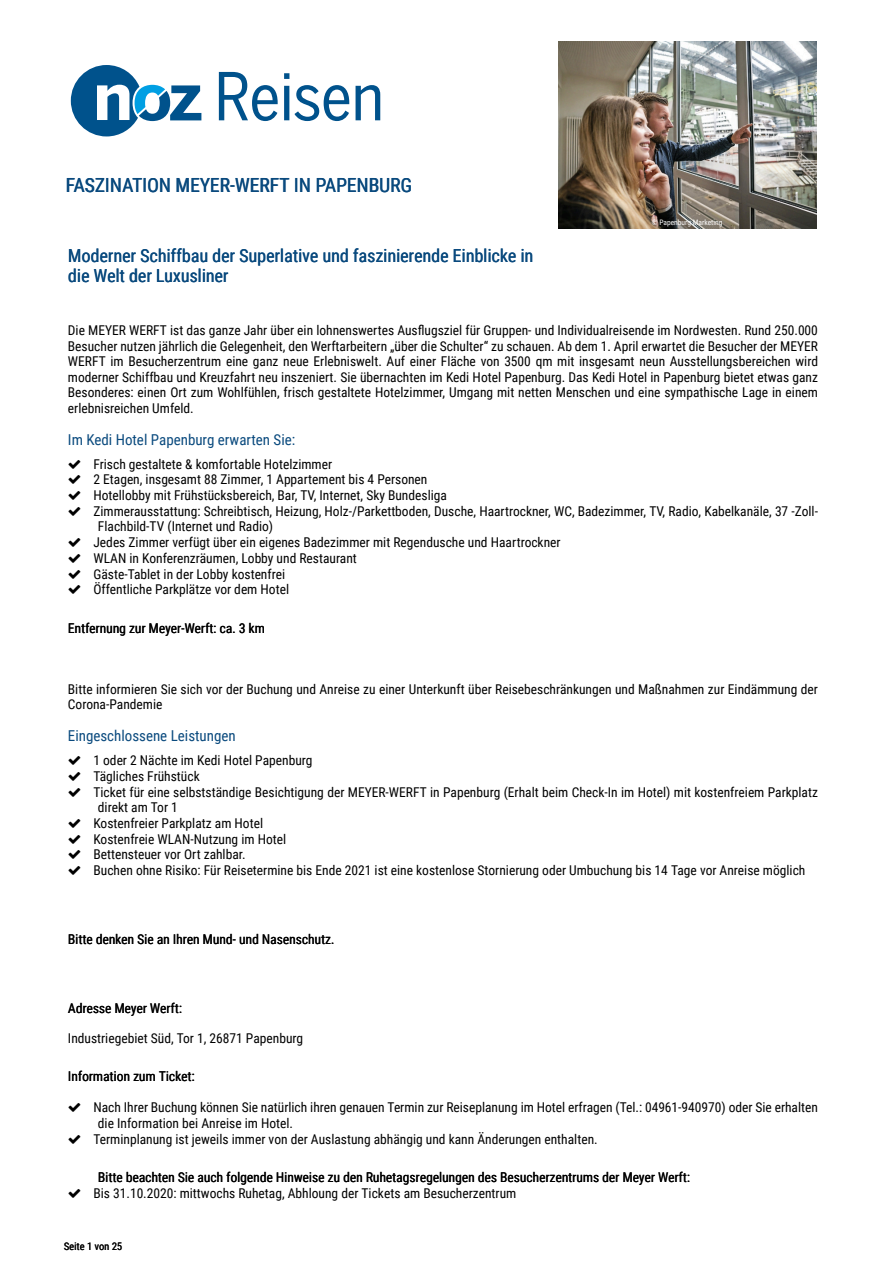
<style>
.page{position:relative;width:893px;height:1263px;background:#fff}
.page>*{position:absolute;margin:0;border:0;box-sizing:border-box;transform-origin:0 0}
.t1{font:19.5px "Roboto Condensed";color:#0a4a7e}
.t2{font:18px/20.7px "Roboto Condensed";color:#0a4a7e}
.t3{font:15px "Roboto Condensed";color:#0a4a7e}
.t4{font:13.5px/15.6px "Roboto Condensed";color:#000}
.t5{font:10.5px "Roboto Condensed";color:#000}
.t6{font:7.5px "Roboto Condensed";color:#fff}
</style>
<div class="page">
<svg style="left:71px;top:65px;width:130px;height:71px"></svg>
<svg style="left:219px;top:72px;width:59px;height:49px"></svg>
<svg style="left:284px;top:73px;width:65px;height:48px"></svg>
<svg style="left:356px;top:85px;width:24px;height:35px"></svg>
<img style="left:558px;top:41px;width:258px;height:188px">
<h1 class="t1" style="left:66px;top:176px;width:348px">FASZINATION MEYER-WERFT IN PAPENBURG</h1>
<h2 class="t2" style="left:68px;top:246px;width:467px">Moderner Schiffbau der Superlative und faszinierende Einblicke in die Welt der Luxusliner</h2>
<p class="t6" style="left:652px;top:219px;width:72px">© Papenburg Marketing</p>
<p class="t4" style="left:68px;top:324px;width:751px;text-align:justify">Die MEYER WERFT ist das ganze Jahr über ein lohnenswertes Ausflugsziel für Gruppen- und Individualreisende im Nordwesten. Rund 250.000<br>Besucher nutzen jährlich die Gelegenheit, den Werftarbeitern „über die Schulter“ zu schauen. Ab dem 1. April erwartet die Besucher der MEYER WERFT im Besucherzentrum eine ganz neue Erlebniswelt. Auf einer Fläche von 3500 qm mit insgesamt neun Ausstellungsbereichen wird moderner Schiffbau und Kreuzfahrt neu inszeniert. Sie übernachten im Kedi Hotel Papenburg. Das Kedi Hotel in Papenburg bietet etwas ganz Besonderes: einen Ort zum Wohlfühlen, frisch gestaltete Hotelzimmer, Umgang mit netten Menschen und eine sympathische Lage in einem erlebnisreichen Umfeld.</p>
<p class="t3" style="left:68px;top:433px;width:229px">Im Kedi Hotel Papenburg erwarten Sie:</p>
<p class="t4" style="left:93px;top:457px;width:240px">Frisch gestaltete &amp; komfortable Hotelzimmer</p>
<p class="t4" style="left:93px;top:473px;width:335px">2 Etagen, insgesamt 88 Zimmer, 1 Appartement bis 4 Personen</p>
<p class="t4" style="left:93px;top:488px;width:355px">Hotellobby mit Frühstücksbereich, Bar, TV, Internet, Sky Bundesliga</p>
<p class="t4" style="left:93px;top:504px;width:726px">Zimmerausstattung: Schreibtisch, Heizung, Holz-/Parkettboden, Dusche, Haartrockner, WC, Badezimmer, TV, Radio, Kabelkanäle, 37 -Zoll-</p>
<p class="t4" style="left:98px;top:520px;width:177px">Flachbild-TV (Internet und Radio)</p>
<p class="t4" style="left:93px;top:535px;width:469px">Jedes Zimmer verfügt über ein eigenes Badezimmer mit Regendusche und Haartrockner</p>
<p class="t4" style="left:93px;top:551px;width:265px">WLAN in Konferenzräumen, Lobby und Restaurant</p>
<p class="t4" style="left:93px;top:567px;width:193px">Gäste-Tablet in der Lobby kostenfrei</p>
<p class="t4" style="left:93px;top:583px;width:197px">Öffentliche Parkplätze vor dem Hotel</p>
<p class="t4" style="left:68px;top:621px;width:199px">Entfernung zur Meyer-Werft: ca. 3 km</p>
<p class="t4" style="left:68px;top:682px;width:751px">Bitte informieren Sie sich vor der Buchung und Anreise zu einer Unterkunft über Reisebeschränkungen und Maßnahmen zur Eindämmung der<br>Corona-Pandemie</p>
<p class="t3" style="left:68px;top:729px;width:169px">Eingeschlossene Leistungen</p>
<p class="t4" style="left:93px;top:753px;width:221px">1 oder 2 Nächte im Kedi Hotel Papenburg</p>
<p class="t4" style="left:93px;top:769px;width:108px">Tägliches Frühstück</p>
<p class="t4" style="left:93px;top:785px;width:726px">Ticket für eine selbstständige Besichtigung der MEYER-WERFT in Papenburg (Erhalt beim Check-In im Hotel) mit kostenfreiem Parkplatz</p>
<p class="t4" style="left:98px;top:800px;width:81px">direkt am Tor 1</p>
<p class="t4" style="left:93px;top:816px;width:171px">Kostenfreier Parkplatz am Hotel</p>
<p class="t4" style="left:93px;top:832px;width:194px">Kostenfreie WLAN-Nutzung im Hotel</p>
<p class="t4" style="left:93px;top:847px;width:154px">Bettensteuer vor Ort zahlbar.</p>
<p class="t4" style="left:93px;top:863px;width:713px">Buchen ohne Risiko: Für Reisetermine bis Ende 2021 ist eine kostenlose Stornierung oder Umbuchung bis 14 Tage vor Anreise möglich</p>
<p class="t4" style="left:68px;top:932px;width:268px">Bitte denken Sie an Ihren Mund- und Nasenschutz.</p>
<p class="t4" style="left:68px;top:1001px;width:115px">Adresse Meyer Werft:</p>
<p class="t4" style="left:68px;top:1031px;width:237px">Industriegebiet Süd, Tor 1, 26871 Papenburg</p>
<p class="t4" style="left:68px;top:1070px;width:128px">Information zum Ticket:</p>
<p class="t4" style="left:93px;top:1100px;width:726px">Nach Ihrer Buchung können Sie natürlich ihren genauen Termin zur Reiseplanung im Hotel erfragen (Tel.: 04961-940970) oder Sie erhalten</p>
<p class="t4" style="left:98px;top:1116px;width:197px">die Information bei Anreise im Hotel.</p>
<p class="t4" style="left:93px;top:1132px;width:506px">Terminplanung ist jeweils immer von der Auslastung abhängig und kann Änderungen enthalten.</p>
<p class="t4" style="left:93px;top:1170px;width:598px;text-indent:5px">Bitte beachten Sie auch folgende Hinweise zu den Ruhetagsregelungen des Besucherzentrums der Meyer Werft:<br>Bis 31.10.2020: mittwochs Ruhetag, Abhloung der Tickets am Besucherzentrum</p>
<p class="t5" style="left:64px;top:1242px;width:60px">Seite 1 von 25</p>
</div>
